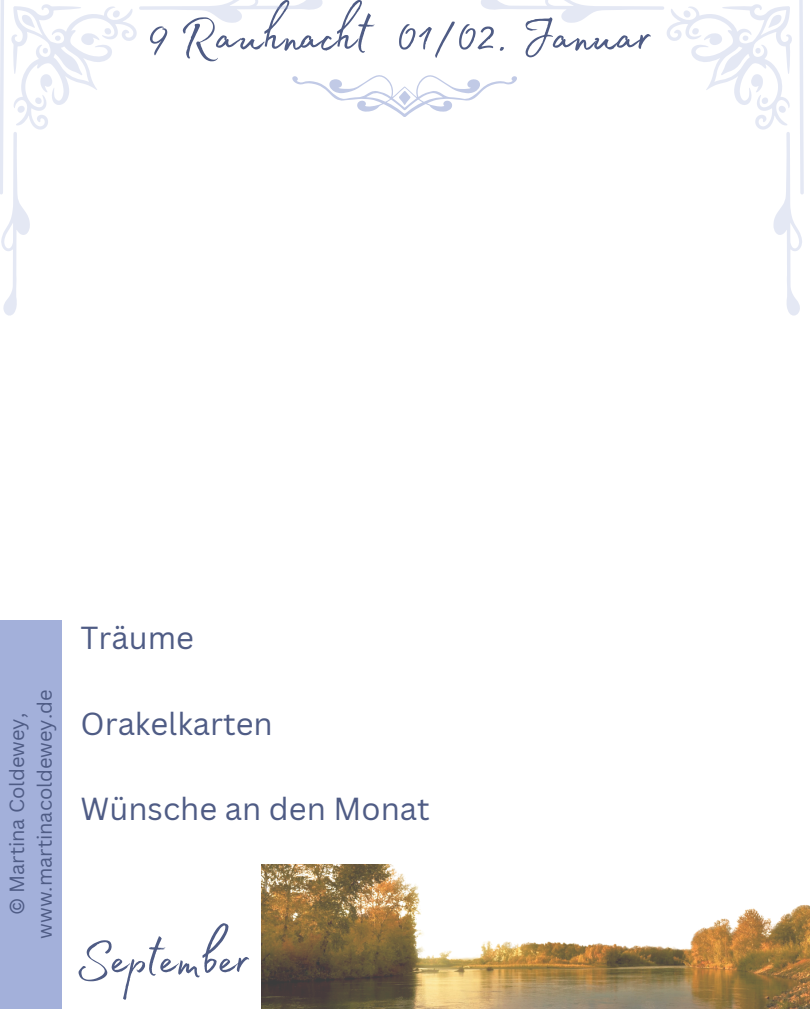
<style>
.page{position:relative;width:810px;height:1013px;background:#fff}
.page>*{position:absolute;margin:0;border:0;box-sizing:border-box;transform-origin:0 0}
.t1{font:66px "Madelyn Fill";color:#4f5c85}
.t2{font:31px "Canva Sans";color:#4f5c85}
.t3{font:20px/27.8px "Canva Sans";color:#4f5c85;text-align:center}
</style>
<div class="page">
<img style="left:262px;top:864px;width:548px;height:144px">
<div style="left:0;top:620px;width:62px;height:388px;background:#a3b0da"></div>
<svg style="left:323px;top:75px;width:158px;height:42px"></svg>
<svg style="left:481px;top:0;width:323px;height:316px"></svg>
<svg style="left:0;top:0;width:323px;height:316px"></svg>
<p class="t1" style="left:146px;top:-14px;width:507px">9 Rauhnacht 01/02. Januar</p>
<h1 class="t3" style="left:3px;top:938px;width:251px;rotate:-90deg">© Martina Coldewey, www.martinacoldewey.de</h1>
<h1 class="t2" style="left:81px;top:616px;width:115px">Träume</h1>
<p class="t2" style="left:81px;top:701px;width:194px">Orakelkarten</p>
<h2 class="t2" style="left:81px;top:787px;width:351px">Wünsche an den Monat</h2>
<p class="t1" style="left:75px;top:909px;width:176px">September</p>
</div>
